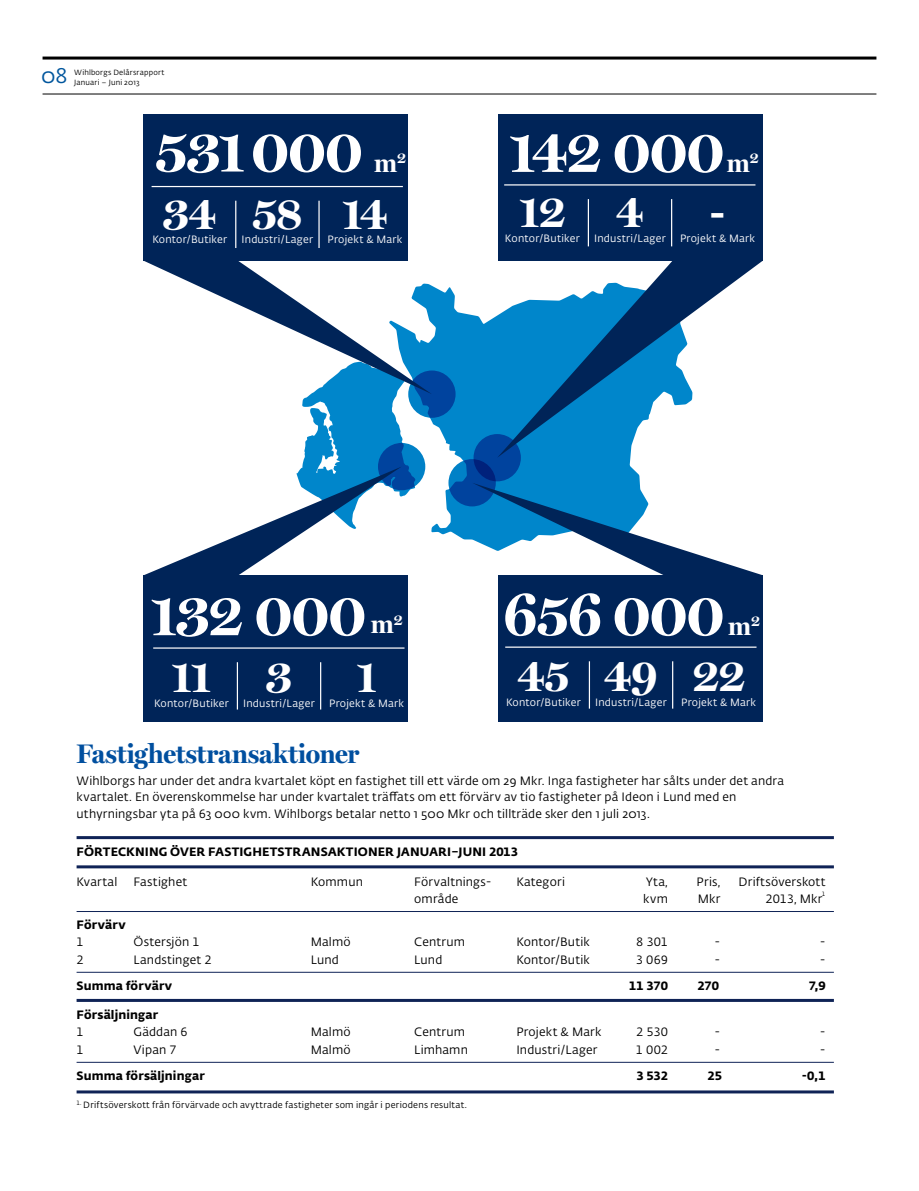
<style>
.page{position:relative;width:919px;height:1191px;background:#fff}
.page>*{position:absolute;margin:0;border:0;box-sizing:border-box;transform-origin:0 0}
.t1{font:700 59.85px "Miller Display";letter-spacing:-.01em;color:#fff}
.t2{font:700 46.05px "Miller Display";letter-spacing:-.015em;color:#fff}
.t3{font:700 27px "Miller Display";letter-spacing:.005em;color:#004f9f}
.t4{font:700 26.55px "Miller Display";color:#fff}
.t5{font:21px "Fedra Sans Alt Std";color:#00569d}
.t6{font:12px/16.5px "Fedra Sans Alt Std";letter-spacing:.015em;color:#000}
.t7{font:700 12px "Fedra Sans Alt Std";letter-spacing:.01em;color:#000}
.t8{font:10.5px "Fedra Sans Alt Std";letter-spacing:.02em;color:#fff}
.t9{font:9px "Fedra Sans Alt Std";letter-spacing:.025em;color:#000}
.t10{font:7.5px "Fedra Sans Alt Std";letter-spacing:.025em;color:#000}
.t11{font:6.15px "Fedra Sans Alt Std";color:#000}
</style>
<div class="page">
<hr style="left:43px;top:57px;width:833px;height:3px;background:#000">
<hr style="left:43px;top:94px;width:833px;height:1px;background:#000">
<hr style="left:77px;top:836px;width:756px;height:3px;background:#0f2356">
<hr style="left:77px;top:865px;width:756px;height:3px;background:#0f2356">
<hr style="left:77px;top:911px;width:756px;height:1px;background:#0f2356">
<hr style="left:77px;top:972px;width:756px;height:1px;background:#0f2356">
<hr style="left:77px;top:999px;width:756px;height:3px;background:#0f2356">
<hr style="left:77px;top:1062px;width:756px;height:1px;background:#0f2356">
<hr style="left:77px;top:1090px;width:756px;height:3px;background:#0f2356">
<svg style="left:432px;top:286px;width:208px;height:254px;fill:#0086cb"></svg>
<svg style="left:448px;top:459px;width:47px;height:47px"></svg>
<svg style="left:473px;top:434px;width:48px;height:47px"></svg>
<div style="left:408px;top:370px;width:47px;height:48px;background:#00439e;border-radius:50%"></div>
<div style="left:143px;top:575px;width:265px;height:146px;background:#002458"></div>
<div style="left:497px;top:575px;width:265px;height:146px;background:#002458"></div>
<div style="left:143px;top:114px;width:265px;height:147px;background:#002458"></div>
<div style="left:497px;top:114px;width:265px;height:147px;background:#002458"></div>
<svg style="left:497px;top:253px;width:265px;height:205px"></svg>
<svg style="left:144px;top:261px;width:288px;height:314px"></svg>
<svg style="left:472px;top:483px;width:290px;height:99px"></svg>
<hr style="left:153px;top:647px;width:251px;height:1px;background:#fff">
<hr style="left:237px;top:662px;width:1px;height:47px;background:#fff">
<hr style="left:320px;top:662px;width:1px;height:47px;background:#fff">
<hr style="left:504px;top:184px;width:251px;height:1px;background:#fff">
<hr style="left:505px;top:646px;width:251px;height:2px;background:#fff">
<hr style="left:587px;top:199px;width:2px;height:47px;background:#fff">
<hr style="left:588px;top:661px;width:2px;height:47px;background:#fff">
<hr style="left:671px;top:199px;width:1px;height:47px;background:#fff">
<hr style="left:672px;top:661px;width:1px;height:47px;background:#fff">
<hr style="left:151px;top:186px;width:252px;height:1px;background:#fff">
<hr style="left:235px;top:201px;width:1px;height:47px;background:#fff">
<hr style="left:318px;top:201px;width:1px;height:47px;background:#fff">
<h3 class="t5" style="left:41px;top:63px;width:28px">08</h3>
<p class="t10" style="left:74px;top:78px;width:67px">Januari – Juni 2013</p>
<p class="t10" style="left:74px;top:68px;width:92px">Wihlborgs Delårsrapport</p>
<h1 class="t1" style="left:155px;top:117px;width:208px">531 000</h1>
<h2 class="t2" style="left:163px;top:187px;width:55px">34</h2>
<p class="t8" style="left:152px;top:233px;width:76px">Kontor/Butiker</p>
<h3 class="t4" style="left:374px;top:147px;width:33px">m<sup>2</sup></h3>
<h2 class="t2" style="left:252px;top:187px;width:51px">58</h2>
<p class="t8" style="left:241px;top:233px;width:73px">Industri/Lager</p>
<h2 class="t2" style="left:342px;top:187px;width:46px">14</h2>
<p class="t8" style="left:327px;top:233px;width:77px">Projekt &amp; Mark</p>
<h1 class="t1" style="left:509px;top:117px;width:216px">142 000</h1>
<h3 class="t4" style="left:726px;top:147px;width:33px">m<sup>2</sup></h3>
<h2 class="t2" style="left:519px;top:185px;width:47px">12</h2>
<p class="t8" style="left:505px;top:232px;width:76px">Kontor/Butiker</p>
<h2 class="t2" style="left:616px;top:185px;width:29px">4</h2>
<p class="t8" style="left:594px;top:232px;width:73px">Industri/Lager</p>
<h2 class="t2" style="left:710px;top:185px;width:16px">-</h2>
<p class="t8" style="left:680px;top:232px;width:77px">Projekt &amp; Mark</p>
<h1 class="t1" style="left:503px;top:580px;width:222px">656 000</h1>
<h1 class="t1" style="left:151px;top:580px;width:216px">132 000</h1>
<h2 class="t2" style="left:172px;top:650px;width:40px">11</h2>
<p class="t8" style="left:154px;top:697px;width:76px">Kontor/Butiker</p>
<h3 class="t4" style="left:371px;top:609px;width:33px">m<sup>2</sup></h3>
<h3 class="t4" style="left:728px;top:610px;width:33px">m<sup>2</sup></h3>
<h2 class="t2" style="left:517px;top:649px;width:54px">45</h2>
<p class="t8" style="left:506px;top:696px;width:76px">Kontor/Butiker</p>
<h2 class="t2" style="left:604px;top:649px;width:55px">49</h2>
<p class="t8" style="left:595px;top:696px;width:73px">Industri/Lager</p>
<h2 class="t2" style="left:692px;top:649px;width:54px">22</h2>
<p class="t8" style="left:681px;top:696px;width:77px">Projekt &amp; Mark</p>
<h2 class="t2" style="left:266px;top:650px;width:27px">3</h2>
<p class="t8" style="left:243px;top:697px;width:73px">Industri/Lager</p>
<h2 class="t2" style="left:357px;top:650px;width:21px">1</h2>
<p class="t8" style="left:329px;top:697px;width:77px">Projekt &amp; Mark</p>
<h3 class="t3" style="left:77px;top:738px;width:284px">Fastighetstransaktioner</h3>
<p class="t6" style="left:77px;top:772px;width:709px">Wihlborgs har under det andra kvartalet köpt en fastighet till ett värde om 29 Mkr. Inga fastigheter har sålts under det andra kvartalet. En överenskommelse har under kvartalet träffats om ett förvärv av tio fastigheter på Ideon i Lund med en uthyrningsbar yta på 63 000 kvm. Wihlborgs betalar netto 1 500 Mkr och tillträde sker den 1 juli 2013.</p>
<p class="t7" style="left:77px;top:844px;width:443px">FÖRTECKNING ÖVER FASTIGHETSTRANSAKTIONER JANUARI–JUNI 2013</p>
<p class="t6" style="left:77px;top:873px;width:42px">Kvartal</p>
<p class="t6" style="left:134px;top:873px;width:55px">Fastighet</p>
<p class="t6" style="left:311px;top:873px;width:54px">Kommun</p>
<p class="t6" style="left:414px;top:873px;width:79px">Förvaltnings-</p>
<p class="t6" style="left:516px;top:873px;width:50px">Kategori</p>
<p class="t6" style="left:645px;top:873px;width:24px">Yta,</p>
<p class="t6" style="left:696px;top:873px;width:25px">Pris,</p>
<p class="t6" style="left:738px;top:873px;width:89px">Driftsöverskott</p>
<p class="t6" style="left:414px;top:890px;width:46px">område</p>
<p class="t6" style="left:643px;top:890px;width:26px">kvm</p>
<p class="t6" style="left:697px;top:890px;width:24px">Mkr</p>
<p class="t6" style="left:765px;top:890px;width:59px">2013, Mkr</p>
<p class="t11" style="left:821px;top:890px;width:5px">1</p>
<p class="t7" style="left:77px;top:917px;width:50px">Förvärv</p>
<p class="t6" style="left:77px;top:934px;width:9px">1</p>
<p class="t6" style="left:134px;top:934px;width:67px">Östersjön 1</p>
<p class="t6" style="left:311px;top:934px;width:41px">Malmö</p>
<p class="t6" style="left:414px;top:934px;width:52px">Centrum</p>
<p class="t6" style="left:516px;top:934px;width:75px">Kontor/Butik</p>
<p class="t6" style="left:636px;top:934px;width:33px">8 301</p>
<p class="t6" style="left:714px;top:934px;width:7px">-</p>
<p class="t6" style="left:819px;top:934px;width:7px">-</p>
<p class="t6" style="left:77px;top:951px;width:9px">2</p>
<p class="t6" style="left:134px;top:951px;width:80px">Landstinget 2</p>
<p class="t6" style="left:311px;top:951px;width:30px">Lund</p>
<p class="t6" style="left:414px;top:951px;width:30px">Lund</p>
<p class="t6" style="left:516px;top:951px;width:75px">Kontor/Butik</p>
<p class="t6" style="left:636px;top:951px;width:33px">3 069</p>
<p class="t6" style="left:714px;top:951px;width:7px">-</p>
<p class="t6" style="left:819px;top:951px;width:7px">-</p>
<p class="t7" style="left:77px;top:978px;width:97px">Summa förvärv</p>
<p class="t7" style="left:629px;top:978px;width:40px">11 370</p>
<p class="t7" style="left:697px;top:978px;width:23px">270</p>
<p class="t7" style="left:808px;top:978px;width:18px">7,9</p>
<p class="t7" style="left:77px;top:1007px;width:83px">Försäljningar</p>
<p class="t6" style="left:77px;top:1024px;width:9px">1</p>
<p class="t6" style="left:134px;top:1024px;width:56px">Gäddan 6</p>
<p class="t6" style="left:311px;top:1024px;width:41px">Malmö</p>
<p class="t6" style="left:414px;top:1024px;width:52px">Centrum</p>
<p class="t6" style="left:516px;top:1024px;width:87px">Projekt &amp; Mark</p>
<p class="t6" style="left:636px;top:1024px;width:33px">2 530</p>
<p class="t6" style="left:714px;top:1024px;width:7px">-</p>
<p class="t6" style="left:819px;top:1024px;width:7px">-</p>
<p class="t6" style="left:77px;top:1041px;width:9px">1</p>
<p class="t6" style="left:134px;top:1041px;width:45px">Vipan 7</p>
<p class="t6" style="left:311px;top:1041px;width:41px">Malmö</p>
<p class="t6" style="left:414px;top:1041px;width:55px">Limhamn</p>
<p class="t6" style="left:516px;top:1041px;width:83px">Industri/Lager</p>
<p class="t6" style="left:635px;top:1041px;width:34px">1 002</p>
<p class="t6" style="left:714px;top:1041px;width:7px">-</p>
<p class="t6" style="left:819px;top:1041px;width:7px">-</p>
<p class="t7" style="left:77px;top:1068px;width:130px">Summa försäljningar</p>
<p class="t7" style="left:636px;top:1068px;width:33px">3 532</p>
<p class="t7" style="left:707px;top:1068px;width:16px">25</p>
<p class="t7" style="left:801px;top:1068px;width:25px">-0,1</p>
<p class="t9" style="left:77px;top:1099px;width:391px"><sup>1.</sup> Driftsöverskott från förvärvade och avyttrade fastigheter som ingår i periodens resultat.</p>
</div>
